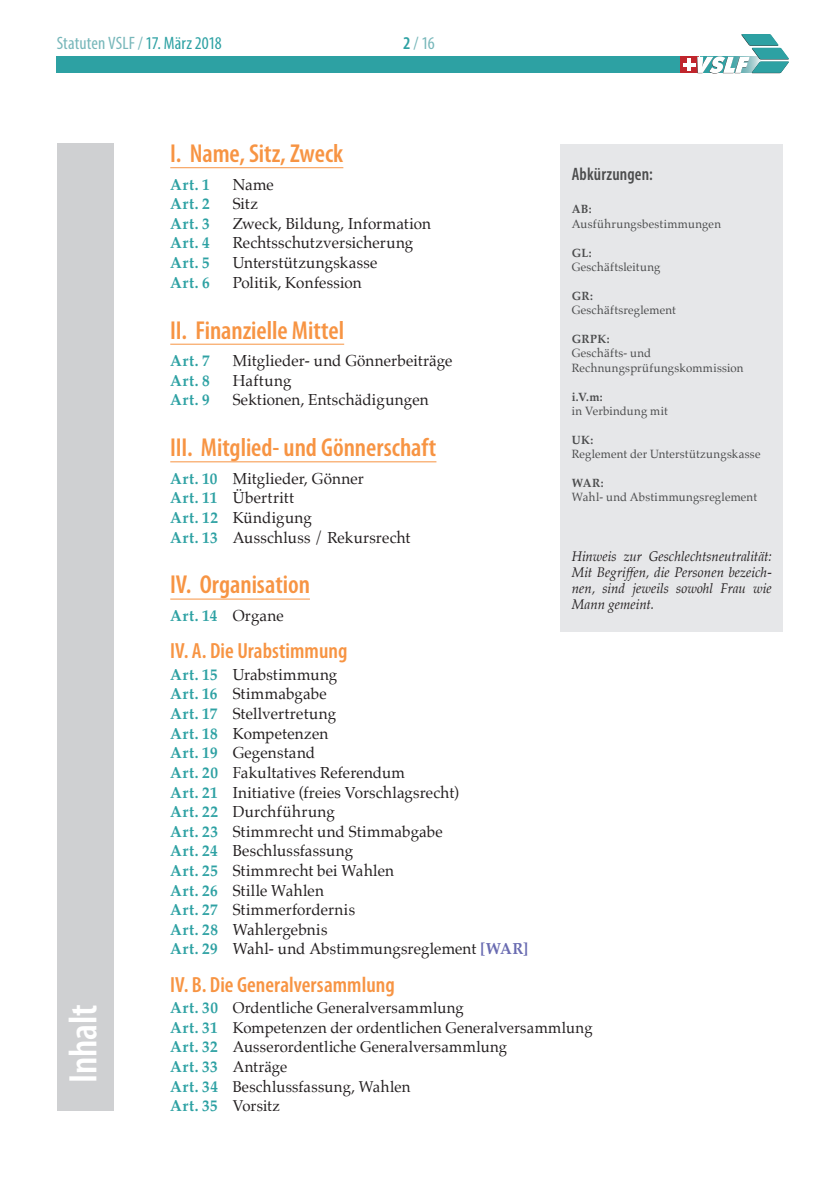
<style>
.page{position:relative;width:840px;height:1191px;background:#fff}
.page>*{position:absolute;margin:0;border:0;box-sizing:border-box;transform-origin:0 0}
.t1{font:600 condensed 40px "Myriad Pro";letter-spacing:-.005em;color:#fff}
.t2{font:600 condensed 26px "Myriad Pro";color:#f79443}
.t3{font:600 condensed 22px "Myriad Pro";letter-spacing:.005em;color:#f79443}
.t4{font:condensed 18px "Myriad Pro";letter-spacing:.005em;color:#77b7ba}
.t5{font:600 condensed 18px "Myriad Pro";letter-spacing:.01em;color:#4b4c4d;scale:.95 1}
.t6{font:16px/19.6px "Palatino";letter-spacing:.015em;color:#231f20;scale:.95 1}
.t7{font:700 16px/19.6px "Palatino";letter-spacing:.03em;color:#2da1a3;text-align:justify;scale:.95 1}
.t8{font:15.6px/19.6px "Palatino";letter-spacing:.01em;color:#231f20;scale:.95 1}
.t9{font:italic 14px/16px "Palatino";letter-spacing:.005em;color:#231f20;text-align:justify;scale:.95 1}
.t10{font:12px/14.4px "Palatino";letter-spacing:.02em;color:#4b4c4d;scale:.95 1}
.t11{font:700 12px "Palatino";letter-spacing:.025em;color:#4b4c4d;scale:.95 1}
.s1{color:#2da1a3}
.s2{font-weight:600;color:#2da1a3}
.s3{font-weight:700;color:#696bb1}
</style>
<div class="page">
<div style="left:57px;top:57px;width:629px;height:16px;background:#2da1a3"></div>
<div style="left:680px;top:57px;width:18px;height:16px;background:#c0262d"></div>
<svg style="left:696px;top:34px;width:92px;height:40px"></svg>
<svg style="left:687px;top:59px;width:3px;height:12px"></svg>
<hr style="left:682px;top:63px;width:13px;height:4px;background:#fff">
<div style="left:57px;top:144px;width:56px;height:967px;background:#cfd0d2"></div>
<hr style="left:170px;top:167px;width:173px;height:1px;background:#f79443">
<hr style="left:170px;top:344px;width:174px;height:1px;background:#f79443">
<hr style="left:170px;top:461px;width:266px;height:1px;background:#f79443">
<hr style="left:170px;top:598px;width:140px;height:1px;background:#f79443">
<div style="left:560px;top:145px;width:222px;height:487px;background:#e6e7e9"></div>
<p class="t4" style="left:57px;top:32px;width:166px">Statuten VSLF / <span class="s1">17. März 2018</span></p>
<p class="t4" style="left:403px;top:32px;width:33px"><span class="s2">2</span>/ 16</p>
<h2 class="t2" style="left:170px;top:137px;width:174px">I. Name, Sitz, Zweck</h2>
<p class="t7" style="left:170px;top:174px;width:43px">Art. 1<br>Art. 2<br>Art. 3<br>Art. 4<br>Art. 5<br>Art. 6</p>
<p class="t6" style="left:232px;top:174px;width:210px">Name<br>Sitz<br>Zweck, Bildung, Information<br>Rechtsschutzversicherung<br>Unterstützungskasse<br>Politik, Konfession</p>
<h2 class="t2" style="left:170px;top:314px;width:175px">II. Finanzielle Mittel</h2>
<p class="t7" style="left:170px;top:350px;width:43px">Art. 7<br>Art. 8<br>Art. 9</p>
<p class="t6" style="left:232px;top:351px;width:233px">Mitglieder- und Gönnerbeiträge<br>Haftung<br>Sektionen, Entschädigungen</p>
<h2 class="t2" style="left:170px;top:431px;width:267px">III. Mitglied- und Gönnerschaft</h2>
<p class="t7" style="left:170px;top:468px;width:52px">Art. 10<br>Art. 11<br>Art. 12<br>Art. 13</p>
<p class="t6" style="left:232px;top:468px;width:189px">Mitglieder, Gönner<br>Übertritt<br>Kündigung<br>Ausschluss / Rekursrecht</p>
<h2 class="t2" style="left:170px;top:569px;width:141px">IV. Organisation</h2>
<p class="t7" style="left:170px;top:605px;width:51px">Art. 14</p>
<p class="t6" style="left:232px;top:605px;width:55px">Organe</p>
<h3 class="t3" style="left:170px;top:637px;width:178px">IV. A. Die Urabstimmung</h3>
<p class="t7" style="left:170px;top:664px;width:52px">Art. 15<br>Art. 16<br>Art. 17<br>Art. 18<br>Art. 19<br>Art. 20<br>Art. 21<br>Art. 22<br>Art. 23<br>Art. 24<br>Art. 25<br>Art. 26<br>Art. 27<br>Art. 28<br>Art. 29</p>
<p class="t6" style="left:232px;top:664px;width:312px">Urabstimmung<br>Stimmabgabe<br>Stellvertretung<br>Kompetenzen<br>Gegenstand<br>Fakultatives Referendum<br>Initiative (freies Vorschlagsrecht)<br>Durchführung<br>Stimmrecht und Stimmabgabe<br>Beschlussfassung<br>Stimmrecht bei Wahlen<br>Stille Wahlen<br>Stimmerfordernis<br>Wahlergebnis<br>Wahl- und Abstimmungsreglement <span class="s3">[WAR]</span></p>
<h3 class="t3" style="left:170px;top:970px;width:226px">IV. B. Die Generalversammlung</h3>
<p class="t5" style="left:571px;top:163px;width:87px">Abkürzungen:</p>
<p class="t11" style="left:571px;top:199px;width:22px">AB:</p>
<p class="t10" style="left:571px;top:216px;width:158px">Ausführungsbestimmungen</p>
<p class="t11" style="left:571px;top:242px;width:22px">GL:</p>
<p class="t10" style="left:571px;top:260px;width:95px">Geschäftsleitung</p>
<p class="t11" style="left:571px;top:285px;width:24px">GR:</p>
<p class="t10" style="left:571px;top:303px;width:111px">Geschäftsreglement</p>
<p class="t11" style="left:571px;top:329px;width:41px">GRPK:</p>
<p class="t10" style="left:571px;top:346px;width:182px">Geschäfts- und<br>Rechnungsprüfungskommission</p>
<p class="t11" style="left:571px;top:386px;width:34px">i.V.m:</p>
<p class="t10" style="left:571px;top:404px;width:102px">in Verbindung mit</p>
<p class="t11" style="left:571px;top:429px;width:24px">UK:</p>
<p class="t10" style="left:571px;top:447px;width:200px">Reglement der Unterstützungskasse</p>
<p class="t11" style="left:571px;top:473px;width:35px">WAR:</p>
<p class="t10" style="left:571px;top:490px;width:196px">Wahl- und Abstimmungsreglement</p>
<p class="t9" style="left:571px;top:547px;width:212px">Hinweis zur Geschlechtsneutralität:<br>Mit Begriffen, die Personen bezeich&shy;nen, sind jeweils sowohl Frau wie Mann gemeint.</p>
<h1 class="t1" style="left:59px;top:1082px;width:80px;rotate:-90deg">Inhalt</h1>
<p class="t7" style="left:170px;top:997px;width:52px">Art. 30<br>Art. 31<br>Art. 32<br>Art. 33<br>Art. 34<br>Art. 35</p>
<p class="t8" style="left:232px;top:998px;width:380px">Ordentliche Generalversammlung<br>Kompetenzen der ordentlichen Generalversammlung<br>Ausserordentliche Generalversammlung<br>Anträge<br>Beschlussfassung, Wahlen<br>Vorsitz</p>
</div>
